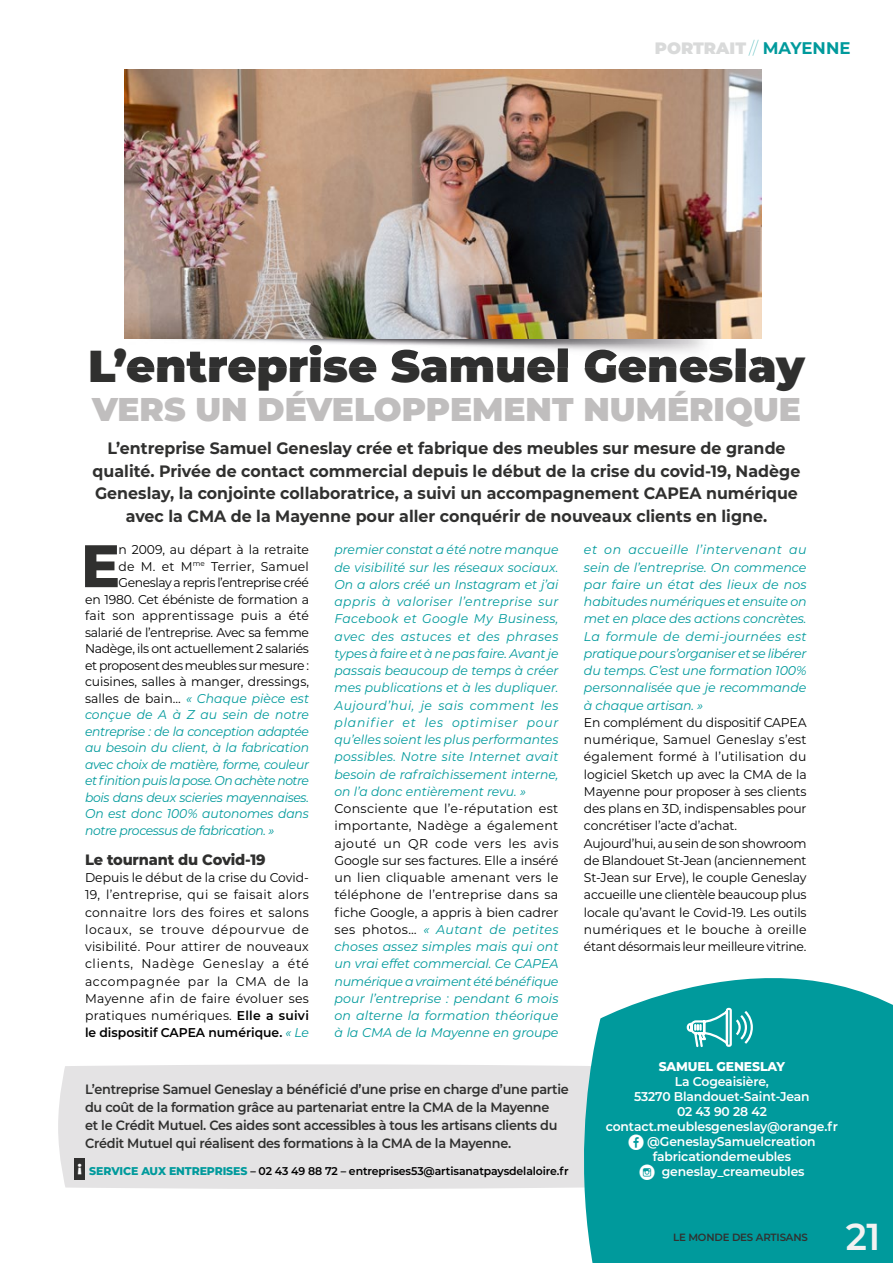
<style>
.page{position:relative;width:893px;height:1263px;background:#fff}
.page>*{position:absolute;margin:0;border:0;box-sizing:border-box;transform-origin:0 0}
.t1{font:800 59.85px "Montserrat";color:#30302f}
.t2{font:900 44.7px "Montserrat";color:#30302f}
.t3{font:600 37.5px "Montserrat";color:#f2f2f2}
.t4{font:900 32.85px "Montserrat";color:#c0bebe}
.t5{font:700 16.5px/22.5px "Montserrat";color:#30302f;text-align:center;scale:.96 1}
.t6{font:900 16.5px "Montserrat";color:#d9dada}
.t7{font:800 15px "Montserrat";letter-spacing:-.01em;color:#30302f}
.t8{font:800 15px "Montserrat";color:#fff}
.t9{font:600 13.5px/18px "Montserrat";letter-spacing:-.02em;color:#30302f;scale:.95 1}
.t10{font:12.75px/17.2px "Montserrat";letter-spacing:-.01em;color:#000;text-align:justify}
.t11{font:italic 12.75px/17.2px "Montserrat";letter-spacing:-.01em;color:#009a9c;text-align:justify}
.t12{font:600 12.75px/15px "Montserrat";letter-spacing:-.01em;color:#fff;text-align:center}
.t13{font:italic 12.75px "Montserrat";letter-spacing:-.03em;color:#009a9c}
.t14{font:italic 12.75px "Montserrat";letter-spacing:-.035em;color:#009a9c}
.t15{font:12.75px "Montserrat";letter-spacing:-.035em;color:#000}
.t16{font:12.75px "Montserrat";letter-spacing:-.03em;color:#000}
.t17{font:12.75px "Montserrat";letter-spacing:.025em;color:#000}
.t18{font:12.75px "Montserrat";letter-spacing:.015em;color:#000}
.t19{font:800 12.75px "Montserrat";letter-spacing:-.01em;color:#fff}
.t20{font:600 11.25px "Montserrat";letter-spacing:-.01em;color:#000}
.t21{font:600 10.5px "Montserrat";letter-spacing:-.015em;color:#313130}
.s1{font-weight:100;font-size:16.8px;color:#009a9c}
.s2{font-weight:700;font-size:16.8px;color:#009a9c}
.s3{font-style:normal;color:#000}
.s4{font-weight:600}
.s5{font-style:italic;color:#009a9c}
.s6{font-weight:800;color:#009a9c}
.s7{font-family:"Social Shapes";font-weight:400;font-size:22.5px}
</style>
<div class="page">
<div style="left:58px;top:1064px;width:474px;height:125px;background:#e4e3e4"></div>
<svg style="left:532px;top:978px;width:361px;height:285px;background:#31acad"></svg>
<svg style="left:687px;top:1008px;width:67px;height:39px"></svg>
<img style="left:177px;top:339px;width:527px;height:6px">
<img style="left:127px;top:345px;width:634px;height:23px">
<img style="left:124px;top:70px;width:637px;height:269px">
<div style="left:74px;top:1158px;width:11px;height:22px;background:#30302f"></div>
<p class="t6" style="left:655px;top:36px;width:197px">PORTRAIT <span class="s1">//</span> <span class="s2">MAYENNE</span></p>
<h2 class="t2" style="left:88px;top:332px;width:718px">L’entreprise Samuel Geneslay</h2>
<h3 class="t4" style="left:92px;top:385px;width:710px">VERS UN DÉVELOPPEMENT NUMÉRIQUE</h3>
<p class="t5" style="left:93px;top:436px;width:739px">L’entreprise Samuel Geneslay crée et fabrique des meubles sur mesure de grande qualité. Privée de contact commercial depuis le début de la crise du covid-19, Nadège Geneslay, la conjointe collaboratrice, a suivi un accompagnement CAPEA numérique avec la CMA de la Mayenne pour aller conquérir de nouveaux clients en ligne.</p>
<h1 class="t1" style="left:81px;top:522px;width:41px">E</h1>
<p class="t10" style="left:119px;top:541px;width:192px">n 2009, au départ à la retraite</p>
<p class="t18" style="left:119px;top:557px;width:192px">de M. et M<sup>me</sup> Terrier, Samuel</p>
<p class="t15" style="left:119px;top:574px;width:192px">Geneslay a repris l’entreprise créé</p>
<p class="t10" style="left:85px;top:590px;width:225px">en 1980. Cet ébéniste de formation a</p>
<p class="t17" style="left:85px;top:607px;width:225px">fait son apprentissage puis a été</p>
<p class="t10" style="left:85px;top:623px;width:225px">salarié de l’entreprise. Avec sa femme</p>
<p class="t10" style="left:85px;top:639px;width:225px">Nadège, ils ont actuellement 2 salariés</p>
<p class="t16" style="left:85px;top:656px;width:225px">et proposent des meubles sur mesure :</p>
<p class="t10" style="left:85px;top:672px;width:225px">cuisines, salles à manger, dressings,</p>
<p class="t11" style="left:85px;top:689px;width:225px"><span class="s3">salles de bain…</span> « Chaque pièce est</p>
<p class="t11" style="left:85px;top:705px;width:225px">conçue de A à Z au sein de notre</p>
<p class="t13" style="left:85px;top:722px;width:225px">entreprise : de la conception adaptée</p>
<p class="t11" style="left:85px;top:738px;width:225px">au besoin du client, à la fabrication</p>
<p class="t13" style="left:85px;top:755px;width:225px">avec choix de matière, forme, couleur</p>
<p class="t14" style="left:85px;top:772px;width:226px">et finition puis la pose. On achète notre</p>
<p class="t11" style="left:85px;top:788px;width:225px">bois dans deux scieries mayennaises.</p>
<p class="t11" style="left:85px;top:804px;width:225px">On est donc 100% autonomes dans</p>
<p class="t13" style="left:85px;top:821px;width:191px">notre processus de fabrication. »</p>
<p class="t7" style="left:85px;top:848px;width:182px">Le tournant du Covid-19</p>
<p class="t10" style="left:85px;top:868px;width:226px">Depuis le début de la crise du Covid-19, l’entreprise, qui se faisait alors connaitre lors des foires et salons locaux, se trouve dépourvue de visibilité. Pour attirer de nouveaux clients, Nadège Geneslay a été accompagnée par la CMA de la Mayenne afin de faire évoluer ses pratiques numériques. <span class="s4">Elle a suivi le dispositif CAPEA numérique.</span> <span class="s5">« Le</span></p>
<p class="t11" style="left:334px;top:541px;width:226px">premier constat a été notre manque de visibilité sur les réseaux sociaux.<br>On a alors créé un Instagram et j’ai appris à valoriser l’entreprise sur Facebook et Google My Business, avec des astuces et des phrases types à faire et à ne pas faire. Avant je passais beaucoup de temps à créer mes publications et à les dupliquer.<br>Aujourd’hui, je sais comment les planifier et les optimiser pour qu’elles soient les plus performantes possibles. Notre site Internet avait besoin de rafraîchissement interne, on l’a donc entièrement revu. »</p>
<p class="t10" style="left:334px;top:799px;width:226px">Consciente que l’e-réputation est importante, Nadège a également ajouté un QR code vers les avis Google sur ses factures. Elle a inséré un lien cliquable amenant vers le téléphone de l’entreprise dans sa fiche Google, a appris à bien cadrer ses photos… <span class="s5">« Autant de petites choses assez simples mais qui ont un vrai effet commercial. Ce CAPEA numérique a vraiment été bénéfique pour l’entreprise : pendant 6 mois on alterne la formation théorique à la CMA de la Mayenne en groupe</span></p>
<p class="t9" style="left:85px;top:1080px;width:511px">L’entreprise Samuel Geneslay a bénéficié d’une prise en charge d’une partie du coût de la formation grâce au partenariat entre la CMA de la Mayenne<br>et le Crédit Mutuel. Ces aides sont accessibles à tous les artisans clients du Crédit Mutuel qui réalisent des formations à la CMA de la Mayenne.</p>
<p class="t20" style="left:89px;top:1163px;width:481px"><span class="s6">SERVICE AUX ENTREPRISES</span> – 02 43 49 88 72 – entreprises53@artisanatpaysdelaloire.fr</p>
<p class="t8" style="left:77px;top:1156px;width:6px">¡</p>
<p class="t11" style="left:584px;top:541px;width:224px">et on accueille l’intervenant au sein de l’entreprise. On commence par faire un état des lieux de nos habitudes numériques et ensuite on met en place des actions concrètes.<br>La formule de demi-journées est pratique pour s’organiser et se libérer du temps. C’est une formation 100% personnalisée que je recommande à chaque artisan. »</p>
<p class="t10" style="left:584px;top:713px;width:224px;text-align:left">En complément du dispositif CAPEA numérique, Samuel Geneslay s’est également formé à l’utilisation du logiciel Sketch up avec la CMA de la Mayenne pour proposer à ses clients des plans en 3D, indispensables pour concrétiser l’acte d’achat.<br>Aujourd’hui, au sein de son showroom de Blandouet St-Jean (anciennement St-Jean sur Erve), le couple Geneslay accueille une clientèle beaucoup plus locale qu’avant le Covid-19. Les outils numériques et le bouche à oreille étant désormais leur meilleure vitrine.</p>
<p class="t19" style="left:659px;top:1057px;width:128px">SAMUEL GENESLAY</p>
<p class="t12" style="left:606px;top:1073px;width:234px">La Cogeaisière,<br>53270 Blandouet-Saint-Jean<br>02 43 90 28 42 contact.meublesgeneslay@orange.fr <span class="s7">!</span> @GeneslaySamuelcreation fabricationdemeubles<br><span class="s7">$</span> geneslay_creameubles</p>
<p class="t21" style="left:673px;top:1229px;width:136px">LE MONDE DES ARTISANS</p>
<h3 class="t3" style="left:846px;top:1210px;width:36px">21</h3>
</div>
